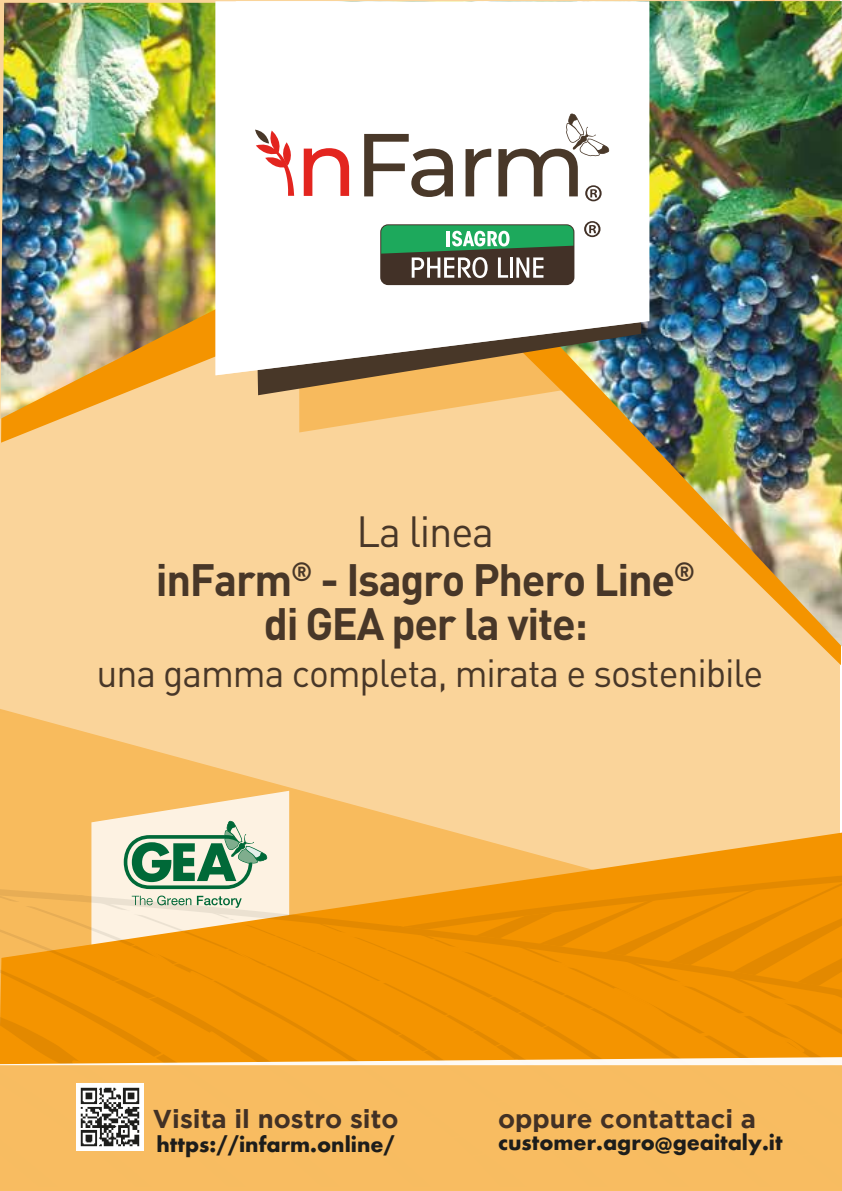
<style>
.page{position:relative;width:842px;height:1191px;background:#fff}
.page>*{position:absolute;margin:0;border:0;box-sizing:border-box;transform-origin:0 0}
.t1{font:700 44.8px/44.8px "DIN Pro";letter-spacing:-.03em;color:#483728;text-align:center}
.t2{font:43px "DINOT";letter-spacing:-.03em;color:#483728}
.t3{font:38.8px "DINOT";letter-spacing:-.03em;color:#483728}
.t4{font:700 25.8px "Gotham";color:#423125}
.t5{font:700 20.2px "Futura";color:#1d1d1b}
</style>
<div class="page">
<div style="left:0;top:0;width:839px;height:1183px;background:#fad49a"></div>
<svg style="left:0;top:709px;width:343px;height:93px"></svg>
<img style="left:0;top:3px;width:218px;height:416px">
<svg style="left:91px;top:790px;width:198px;height:12px;background:#f8c472"></svg>
<svg style="left:110px;top:804px;width:294px;height:44px;background:#e9d09c"></svg>
<svg style="left:404px;top:802px;width:436px;height:46px"></svg>
<svg style="left:727px;top:804px;width:114px;height:44px"></svg>
<svg style="left:0;top:848px;width:841px;height:209px;background:#ee9e1f"></svg>
<img style="left:258px;top:1px;width:583px;height:645px">
<img style="left:257px;top:375px;width:384px;height:20px">
<svg style="left:216px;top:1px;width:433px;height:374px;background:#f2f0ed"></svg>
<svg style="left:255px;top:130px;width:41px;height:66px;background:#f2c3c1"></svg>
<svg style="left:304px;top:113px;width:305px;height:88px;background:#ddd3d1"></svg>
<div style="left:380px;top:224px;width:194px;height:61px;background:#423127;border:2px solid #423127;border-radius:7px"></div>
<svg style="left:381px;top:225px;width:192px;height:53px"></svg>
<svg style="left:584px;top:221px;width:16px;height:16px"></svg>
<svg style="left:0;top:1057px;width:841px;height:8px;background:#f8ca84"></svg>
<div style="left:0;top:1065px;width:841px;height:125px;background:#f8bc61"></div>
<img style="left:76px;top:1083px;width:68px;height:67px">
<hr style="left:0;top:1190px;width:842px;height:1px;background:#616160">
<hr style="left:841px;top:0;width:1px;height:1191px;background:#616160">
<h2 class="t2" style="left:356px;top:505px;width:139px">La linea</h2>
<h1 class="t1" style="left:156px;top:555px;width:541px">inFarm<sup>®</sup> - Isagro Phero Line<sup>® </sup>di GEA per la vite:</h1>
<h3 class="t3" style="left:96px;top:649px;width:668px">una gamma completa, mirata e sostenibile</h3>
<p class="t4" style="left:153px;top:1103px;width:247px">Visita il nostro sito</p>
<p class="t4" style="left:498px;top:1103px;width:260px">oppure contattaci a</p>
<p class="t5" style="left:156px;top:1129px;width:240px">https://infarm.online/</p>
<p class="t5" style="left:498px;top:1127px;width:286px">customer.agro@geaitaly.it</p>
</div>
